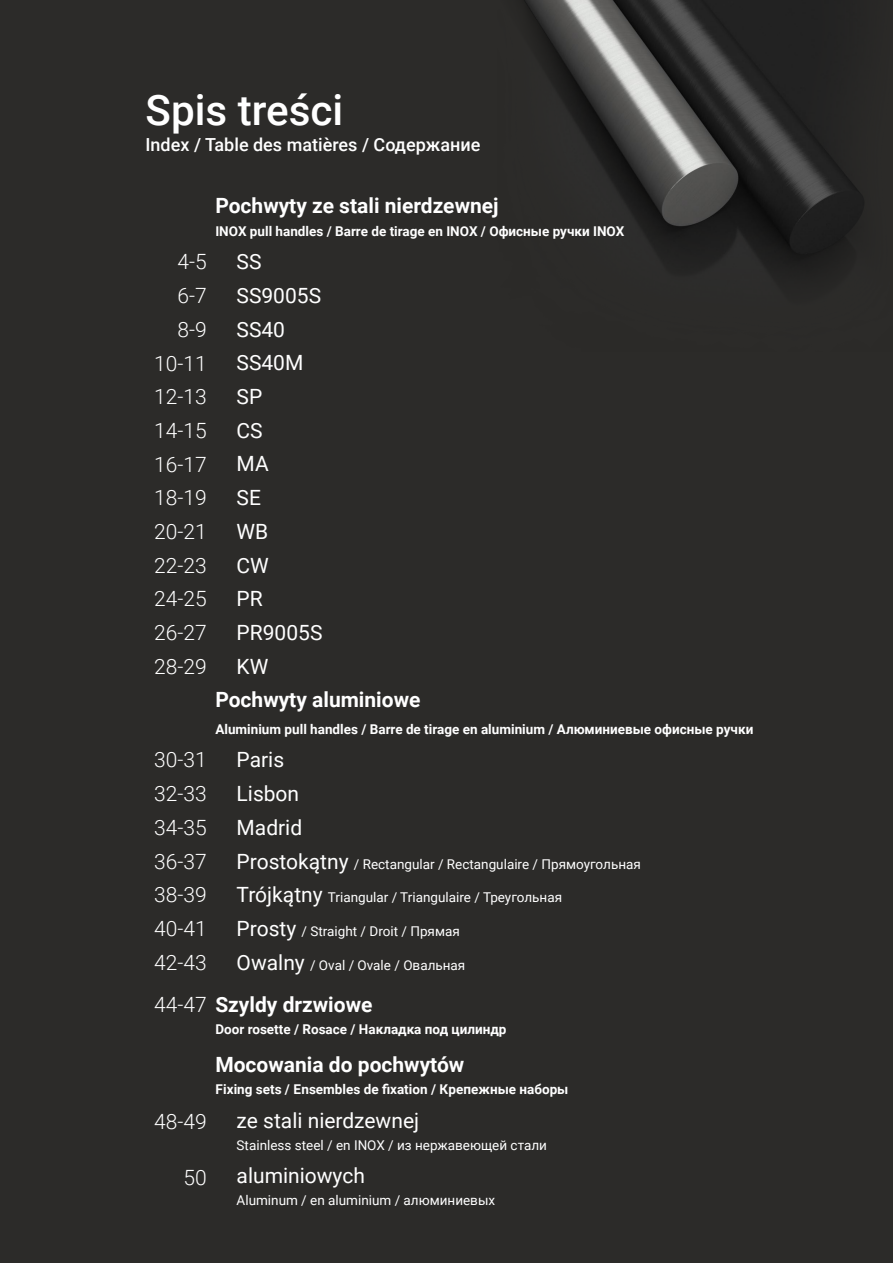
<style>
.page{position:relative;width:893px;height:1263px;background:#2c2b29}
.page>*{position:absolute;margin:0;border:0;box-sizing:border-box;transform-origin:0 0}
.t1{font:500 42.15px "Roboto";color:#fff}
.t2{font:300 21px/33.8px "Roboto";color:#fff;text-align:right}
.t3{font:21px/33.8px "Roboto";color:#fff}
.t4{font:700 21px "Roboto";color:#fff}
.t5{font:500 18px "Roboto";color:#fff}
.t6{font:13.5px "Roboto";color:#fff}
.t7{font:700 13.5px "Roboto";color:#fff}
.s1{font-size:21px}
.s2{font-weight:300}
</style>
<div class="page">
<img style="left:523px;top:0;width:341px;height:274px">
<h1 class="t1" style="left:146px;top:81px;width:199px">Spis treści</h1>
<h3 class="t5" style="left:146px;top:132px;width:336px">Index / Table des matières / Содержание</h3>
<h2 class="t4" style="left:215px;top:191px;width:285px">Pochwyty ze stali nierdzewnej</h2>
<p class="t7" style="left:215px;top:221px;width:410px">INOX pull handles / Barre de tirage en INOX / Офисные ручки INOX</p>
<h2 class="t3" style="left:237px;top:244px;width:87px">SS<br>SS9005S<br>SS40<br>SS40M<br>SP<br>CS<br>MA<br>SE<br>WB<br>CW<br>PR<br>PR9005S<br>KW</h2>
<h2 class="t4" style="left:215px;top:685px;width:207px">Pochwyty aluminiowe</h2>
<p class="t7" style="left:215px;top:719px;width:539px">Aluminium pull handles / Barre de tirage en aluminium / Алюминиевые офисные ручки</p>
<h2 class="t3" style="left:237px;top:742px;width:67px">Paris<br>Lisbon<br>Madrid</h2>
<p class="t6" style="left:237px;top:854px;width:406px"><span class="s1">Prostokątny</span> / Rectangular / Rectangulaire / Прямоугольная</p>
<p class="t6" style="left:237px;top:888px;width:327px"><span class="s1">Trójkątny</span> Triangular / Triangulaire / Треугольная</p>
<p class="t6" style="left:237px;top:922px;width:225px"><span class="s1">Prosty</span> / Straight / Droit / Прямая</p>
<p class="t6" style="left:237px;top:955px;width:230px"><span class="s1">Owalny</span> / Oval / Ovale / Овальная</p>
<h2 class="t4" style="left:154px;top:990px;width:220px"><span class="s2">44-47</span> Szyldy drzwiowe</h2>
<p class="t7" style="left:215px;top:1019px;width:293px">Door rosette / Rosace / Накладка под цилиндр</p>
<h2 class="t4" style="left:215px;top:1050px;width:250px">Mocowania do pochwytów</h2>
<p class="t7" style="left:216px;top:1079px;width:354px">Fixing sets / Ensembles de fixation / Крепежные наборы</p>
<h2 class="t3" style="left:237px;top:1102px;width:184px">ze stali nierdzewnej</h2>
<p class="t6" style="left:237px;top:1135px;width:312px">Stainless steel / en INOX / из нержавеющей стали</p>
<h2 class="t3" style="left:237px;top:1158px;width:130px">aluminiowych</h2>
<p class="t6" style="left:237px;top:1191px;width:260px">Aluminum / en aluminium / алюминиевых</p>
<h2 class="t2" style="left:154px;top:244px;width:54px">4-5<br>6-7<br>8-9<br>10-11<br>12-13<br>14-15<br>16-17<br>18-19<br>20-21<br>22-23<br>24-25<br>26-27<br>28-29</h2>
<h2 class="t2" style="left:154px;top:742px;width:54px;text-align:justify">30-31<br>32-33<br>34-35<br>36-37<br>38-39<br>40-41<br>42-43</h2>
<h2 class="t2" style="left:154px;top:1104px;width:54px">48-49</h2>
<h2 class="t2" style="left:184px;top:1160px;width:25px">50</h2>
</div>
